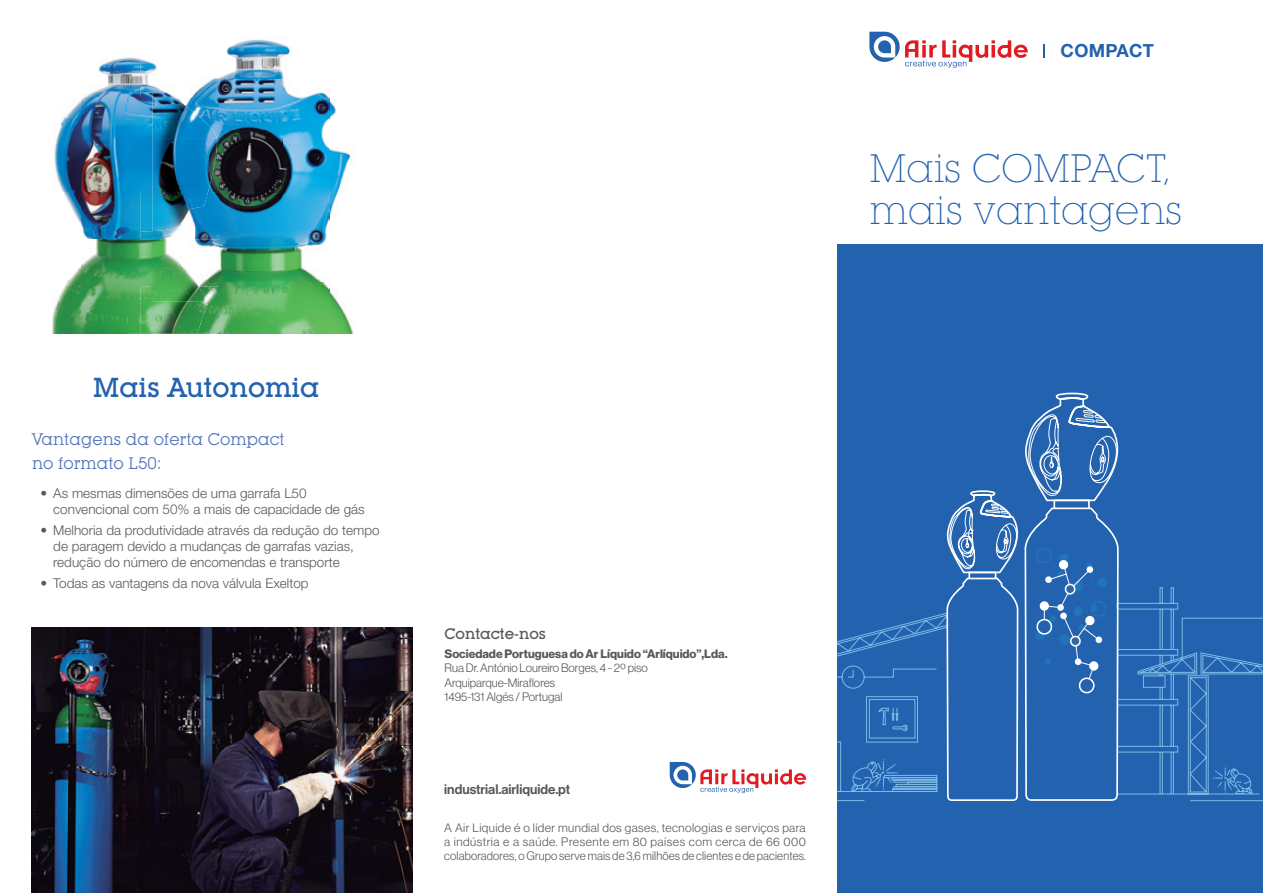
<style>
.page{position:relative;width:1263px;height:893px;background:#fff}
.page>*{position:absolute;margin:0;border:0;box-sizing:border-box;transform-origin:0 0}
.t1{font:300 39px/42px "Lubalin Graph IT Cby BT Xtra";color:#2362af}
.t2{font:500 27px "Lubalin Graph IT Cby BT";color:#2362af}
.t3{font:700 18.15px "Helvetica Neue LT Std";letter-spacing:.015em;color:#2362af}
.t4{font:16.5px/24px "Lubalin Graph IT Cby BT";color:#5376bb}
.t5{font:500 15px "Lubalin Graph IT Cby BT";color:#57585a}
.t6{font:300 13.5px/16.2px "Helvetica Neue LT Std";color:#57585a}
.t7{font:13.5px "N Haas Grotesk DS Pro 65 Md";color:#57585a}
.t8{font:12px/14.4px "N Haas Grotesk DS Std 45 Lt";letter-spacing:.015em;color:#57585a;text-align:justify}
.t9{font:12px/14.4px "N Haas Grotesk DS Pro 45 Lt";color:#57585a}
.t10{font:12px "N Haas Grotesk DS Pro 75 Bd";color:#57585a}
</style>
<div class="page">
<div style="left:838px;top:245px;width:425px;height:648px;background:#2362af"></div>
<svg style="left:838px;top:392px;width:425px;height:409px"></svg>
<svg style="left:1044px;top:45px;width:1px;height:13px"></svg>
<svg style="left:869px;top:32px;width:159px;height:36px"></svg>
<svg style="left:670px;top:762px;width:136px;height:31px"></svg>
<img style="left:32px;top:628px;width:380px;height:265px">
<img style="left:84px;top:57px;width:135px;height:41px">
<img style="left:54px;top:98px;width:87px;height:189px">
<img style="left:52px;top:287px;width:89px;height:47px">
<img style="left:141px;top:39px;width:150px;height:41px">
<img style="left:330px;top:101px;width:24px;height:233px">
<img style="left:219px;top:80px;width:111px;height:254px">
<img style="left:218px;top:98px;width:1px;height:47px">
<img style="left:210px;top:145px;width:9px;height:47px">
<img style="left:141px;top:231px;width:40px;height:103px">
<img style="left:181px;top:192px;width:38px;height:142px">
<img style="left:141px;top:93px;width:12px;height:139px">
<img style="left:153px;top:93px;width:65px;height:92px">
<img style="left:153px;top:185px;width:57px;height:46px">
<img style="left:151px;top:269px;width:54px;height:65px">
<h2 class="t2" style="left:93px;top:371px;width:228px">Mais Autonomia</h2>
<p class="t4" style="left:32px;top:427px;width:254px">Vantagens da oferta Compact no formato L50:</p>
<p class="t6" style="left:53px;top:485px;width:313px;text-indent:-13px">• As mesmas dimensões de uma garrafa L50 convencional com 50% a mais de capacidade de gás</p>
<p class="t6" style="left:53px;top:522px;width:328px;text-indent:-13px">• Melhoria da produtividade através da redução do tempo de paragem devido a mudanças de garrafas vazias, redução do número de encomendas e transporte</p>
<p class="t6" style="left:41px;top:575px;width:270px">• Todas as vantagens da nova válvula Exeltop</p>
<p class="t5" style="left:444px;top:625px;width:103px">Contacte-nos</p>
<p class="t10" style="left:444px;top:646px;width:284px">Sociedade Portuguesa do Ar Líquido “Arlíquido”,Lda.</p>
<p class="t9" style="left:444px;top:661px;width:205px">Rua Dr. António Loureiro Borges, 4 - 2º piso<br>Arquiparque-Miraflores<br>1495-131 Algés / Portugal</p>
<p class="t7" style="left:444px;top:781px;width:128px">industrial.airliquide.pt</p>
<p class="t8" style="left:444px;top:820px;width:363px">A Air Liquide é o líder mundial dos gases, tecnologias e serviços para a indústria e a saúde. Presente em 80 países com cerca de 66 000 colaboradores, o Grupo serve mais de 3,6 milhões de clientes e de pacientes.</p>
<h3 class="t3" style="left:1060px;top:39px;width:95px">COMPACT</h3>
<h1 class="t1" style="left:869px;top:147px;width:314px">Mais COMPACT, mais vantagens</h1>
</div>
